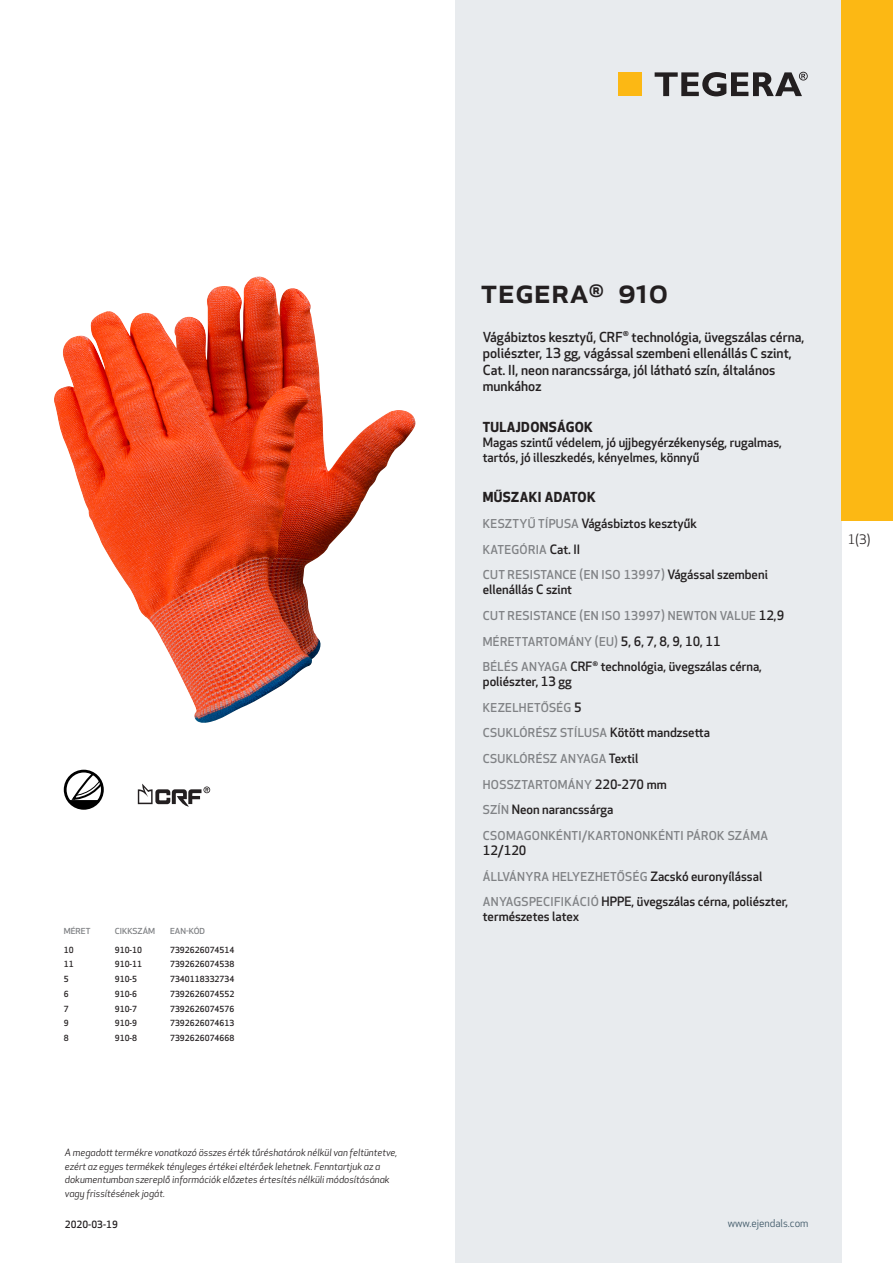
<style>
.page{position:relative;width:893px;height:1263px;background:#fff}
.page>*{position:absolute;margin:0;border:0;box-sizing:border-box;transform-origin:0 0}
.prodname{font:500 34.5px "Apex New";color:#231f20}
.Funktion_body{font:500 13.5px/16.5px "Apex New";color:#231f20}
.Funktion_body-2{font:700 13.5px "Apex New";letter-spacing:.025em;color:#231f20}
.t1{font:12.75px "Apex New";color:#231f20}
.Funktion_body-3{font:500 12.6px/15px "Apex New";color:#231f20}
.Funktion_body-4{font:500 12px "Apex New";letter-spacing:.025em;color:#808285}
.t2{font:10.5px "Apex New";color:#405968}
.t3{font:italic 9.75px/13.5px "Apex New";color:#231f20}
.Sidfot_datum{font:500 9.75px "Apex New";color:#231f20}
.ArticleTable_body{font:500 8.25px "Apex New";color:#231f20}
.ArticeTable_header{font:500 8.1px "Apex New";color:#808285;scale:1.06 1}
.s1{font-size:12px;color:#808285}
.s2{font-size:12.6px;color:#231f20}
</style>
<div class="page">
<div style="left:455px;top:0;width:387px;height:1263px;background:#e8ebee"></div>
<div style="left:842px;top:0;width:51px;height:520px;background:#fcb814"></div>
<img style="left:54px;top:276px;width:362px;height:447px">
<div style="left:618px;top:72px;width:24px;height:24px;background:#fcb814"></div>
<svg style="left:655px;top:72px;width:153px;height:24px"></svg>
<svg style="left:64px;top:770px;width:40px;height:40px"></svg>
<svg style="left:138px;top:784px;width:72px;height:22px"></svg>
<p class="ArticeTable_header" style="left:64px;top:925px;width:27px">MÉRET</p>
<p class="ArticeTable_header" style="left:115px;top:925px;width:40px">CIKKSZÁM</p>
<p class="ArticeTable_header" style="left:170px;top:925px;width:34px">EAN-KÓD</p>
<p class="ArticleTable_body" style="left:64px;top:944px;width:11px">10</p>
<p class="ArticleTable_body" style="left:115px;top:944px;width:29px">910-10</p>
<p class="ArticleTable_body" style="left:170px;top:944px;width:66px">7392626074514</p>
<p class="ArticleTable_body" style="left:64px;top:959px;width:11px">11</p>
<p class="ArticleTable_body" style="left:115px;top:959px;width:29px">910-11</p>
<p class="ArticleTable_body" style="left:170px;top:959px;width:66px">7392626074538</p>
<p class="ArticleTable_body" style="left:64px;top:973px;width:6px">5</p>
<p class="ArticleTable_body" style="left:115px;top:973px;width:24px">910-5</p>
<p class="ArticleTable_body" style="left:170px;top:973px;width:66px">7340118332734</p>
<p class="ArticleTable_body" style="left:64px;top:988px;width:6px">6</p>
<p class="ArticleTable_body" style="left:115px;top:988px;width:24px">910-6</p>
<p class="ArticleTable_body" style="left:170px;top:988px;width:66px">7392626074552</p>
<p class="ArticleTable_body" style="left:64px;top:1003px;width:6px">7</p>
<p class="ArticleTable_body" style="left:115px;top:1003px;width:24px">910-7</p>
<p class="ArticleTable_body" style="left:170px;top:1003px;width:66px">7392626074576</p>
<p class="ArticleTable_body" style="left:64px;top:1018px;width:6px">9</p>
<p class="ArticleTable_body" style="left:115px;top:1018px;width:24px">910-9</p>
<p class="ArticleTable_body" style="left:170px;top:1018px;width:66px">7392626074613</p>
<p class="ArticleTable_body" style="left:64px;top:1032px;width:6px">8</p>
<p class="ArticleTable_body" style="left:115px;top:1032px;width:24px">910-8</p>
<p class="ArticleTable_body" style="left:170px;top:1032px;width:66px">7392626074668</p>
<p class="t3" style="left:65px;top:1146px;width:334px">A megadott termékre vonatkozó összes érték tűréshatárok nélkül van feltüntetve, ezért az egyes termékek tényleges értékei eltérőek lehetnek. Fenntartjuk az a dokumentumban szereplő információk előzetes értesítés nélküli módosításának vagy frissítésének jogát.</p>
<p class="Sidfot_datum" style="left:65px;top:1218px;width:54px">2020-03-19</p>
<p class="prodname" style="left:480px;top:267px;width:189px">TEGERA<sup>®</sup> 910</p>
<p class="Funktion_body" style="left:483px;top:328px;width:323px">Vágábiztos kesztyű, CRF<sup>®</sup> technológia, üvegszálas cérna, poliészter, 13 gg, vágással szembeni ellenállás C szint, Cat. II, neon narancssárga, jól látható szín, általános munkához</p>
<p class="Funktion_body-2" style="left:483px;top:417px;width:112px">TULAJDONSÁGOK</p>
<p class="Funktion_body-3" style="left:483px;top:434px;width:301px">Magas szintű védelem, jó ujjbegyérzékenység, rugalmas, tartós, jó illeszkedés, kényelmes, könnyű</p>
<p class="Funktion_body-2" style="left:483px;top:488px;width:114px">MŰSZAKI ADATOK</p>
<p class="Funktion_body-3" style="left:483px;top:516px;width:216px"><span class="s1">KESZTYŰ TÍPUSA</span> Vágásbiztos kesztyűk</p>
<p class="Funktion_body-4" style="left:483px;top:541px;width:99px">KATEGÓRIA <span class="s2">Cat. II</span></p>
<p class="Funktion_body-4" style="left:483px;top:567px;width:287px">CUT RESISTANCE (EN ISO 13997) <span class="s2">Vágással szembeni</span></p>
<p class="Funktion_body-3" style="left:483px;top:582px;width:91px">ellenállás C szint</p>
<p class="Funktion_body-4" style="left:483px;top:607px;width:303px">CUT RESISTANCE (EN ISO 13997) NEWTON VALUE <span class="s2">12,9</span></p>
<p class="Funktion_body-4" style="left:483px;top:633px;width:239px">MÉRETTARTOMÁNY (EU) <span class="s2">5, 6, 7, 8, 9, 10, 11</span></p>
<p class="Funktion_body-3" style="left:483px;top:659px;width:281px"><span class="s1">BÉLÉS ANYAGA</span> CRF<sup>®</sup> technológia, üvegszálas cérna, poliészter, 13 gg</p>
<p class="Funktion_body-4" style="left:483px;top:699px;width:100px">KEZELHETŐSÉG <span class="s2">5</span></p>
<p class="Funktion_body-4" style="left:483px;top:725px;width:229px">CSUKLÓRÉSZ STÍLUSA <span class="s2">Kötött mandzsetta</span></p>
<p class="Funktion_body-4" style="left:483px;top:751px;width:157px">CSUKLÓRÉSZ ANYAGA <span class="s2">Textil</span></p>
<p class="Funktion_body-4" style="left:483px;top:776px;width:185px">HOSSZTARTOMÁNY <span class="s2">220-270 mm</span></p>
<p class="Funktion_body-3" style="left:483px;top:802px;width:132px"><span class="s1">SZÍN</span> Neon narancssárga</p>
<p class="Funktion_body-4" style="left:483px;top:827px;width:287px">CSOMAGONKÉNTI/KARTONONKÉNTI PÁROK SZÁMA</p>
<p class="Funktion_body-3" style="left:483px;top:843px;width:45px">12/120</p>
<p class="Funktion_body-4" style="left:483px;top:868px;width:281px">ÁLLVÁNYRA HELYEZHETŐSÉG <span class="s2">Zacskó euronyílással</span></p>
<p class="Funktion_body-3" style="left:483px;top:894px;width:307px"><span class="s1">ANYAGSPECIFIKÁCIÓ</span> HPPE, üvegszálas cérna, poliészter, természetes latex</p>
<p class="t1" style="left:848px;top:531px;width:24px">1(3)</p>
<p class="t2" style="left:728px;top:1217px;width:82px">www.ejendals.com</p>
</div>
